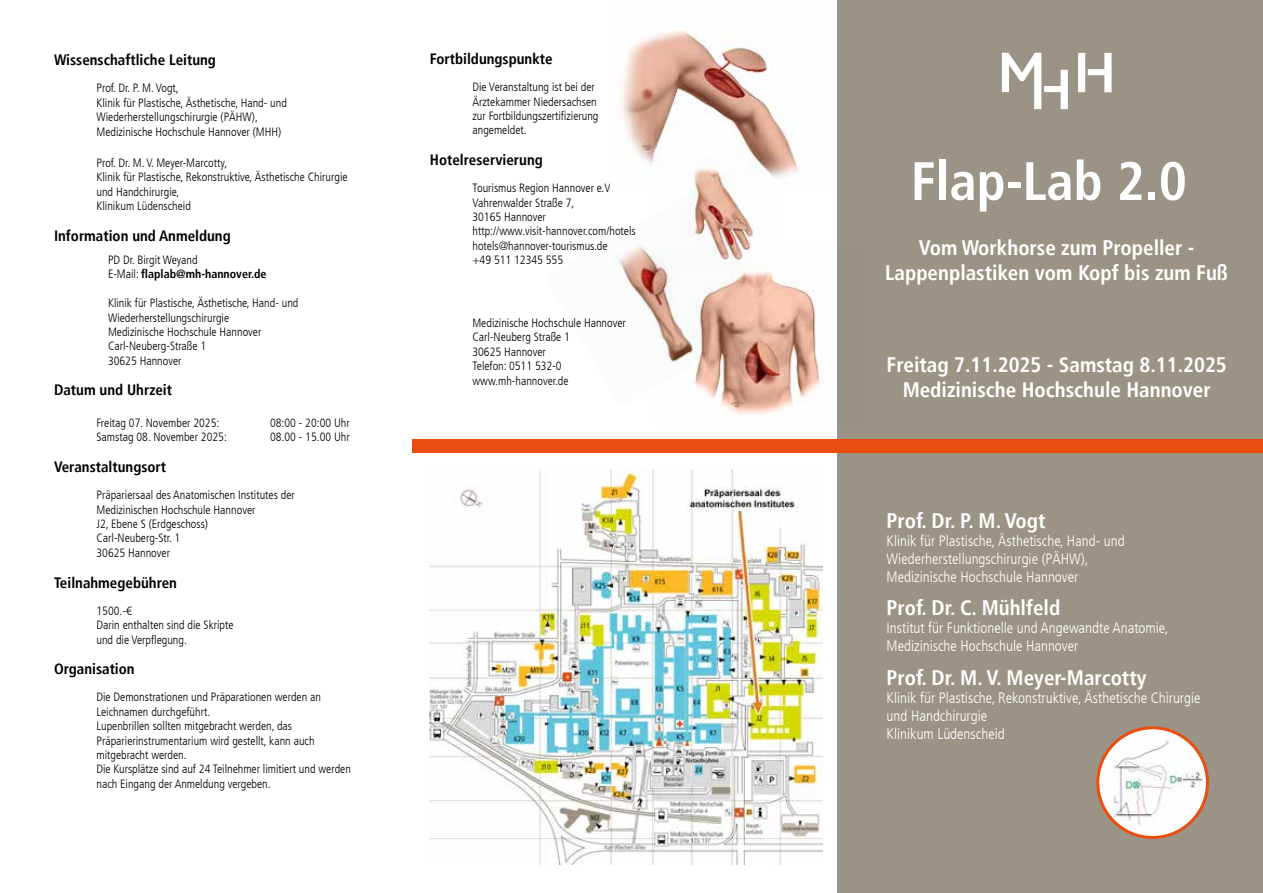
<style>
.page{position:relative;width:1263px;height:893px;background:#fff}
.page>*{position:absolute;margin:0;border:0;box-sizing:border-box;transform-origin:0 0}
.t1{font:700 condensed 54px "Frutiger LT";color:#fff}
.t2{font:700 condensed 21px/25.2px "Frutiger LT";color:#fff;text-align:center}
.t3{font:300 condensed 15px/18px "Frutiger LT";color:#fff}
.t4{font:700 condensed 15px "Frutiger LT";color:#000}
.t5{font:300 condensed 12px/14.4px "Frutiger LT";color:#000}
.s1{font-weight:700}
</style>
<div class="page">
<div style="left:838px;top:0;width:425px;height:893px;background:#9b9385"></div>
<div style="left:412px;top:440px;width:851px;height:13px;background:#e94e0f"></div>
<img style="left:618px;top:244px;width:34px;height:72px">
<svg style="left:1002px;top:53px;width:66px;height:56px"></svg>
<svg style="left:1078px;top:53px;width:33px;height:39px"></svg>
<img style="left:1098px;top:728px;width:109px;height:109px;border-radius:55px">
<div style="left:1096px;top:726px;width:113px;height:113px;border:3px solid #e94e0f;border-radius:50%"></div>
<img style="left:620px;top:30px;width:179px;height:146px">
<img style="left:652px;top:247px;width:186px;height:179px">
<img style="left:650px;top:155px;width:135px;height:116px">
<img style="left:429px;top:470px;width:394px;height:395px">
<p class="t4" style="left:54px;top:51px;width:164px">Wissenschaftliche Leitung</p>
<p class="t5" style="left:97px;top:81px;width:192px">Prof. Dr. P. M. Vogt,<br>Klinik für Plastische, Ästhetische, Hand- und Wiederherstellungschirurgie (PÄHW), Medizinische Hochschule Hannover (MHH)</p>
<p class="t5" style="left:97px;top:156px;width:253px">Prof. Dr. M. V. Meyer-Marcotty,<br>Klinik für Plastische, Rekonstruktive, Ästhetische Chirurgie und Handchirurgie,<br>Klinikum Lüdenscheid</p>
<p class="t4" style="left:54px;top:227px;width:178px">Information und Anmeldung</p>
<p class="t5" style="left:108px;top:253px;width:160px">PD Dr. Birgit Weyand<br>E-Mail: <span class="s1">flaplab@mh-hannover.de</span></p>
<p class="t5" style="left:108px;top:296px;width:192px">Klinik für Plastische, Ästhetische, Hand- und<br>Wiederherstellungschirurgie<br>Medizinische Hochschule Hannover<br>Carl-Neuberg-Straße 1<br>30625 Hannover</p>
<p class="t4" style="left:54px;top:381px;width:120px">Datum und Uhrzeit</p>
<p class="t5" style="left:97px;top:416px;width:124px">Freitag 07. November 2025:</p>
<p class="t5" style="left:270px;top:416px;width:81px">08:00 - 20:00 Uhr</p>
<p class="t5" style="left:97px;top:430px;width:132px">Samstag 08. November 2025:</p>
<p class="t5" style="left:270px;top:430px;width:81px">08.00 - 15.00 Uhr</p>
<p class="t4" style="left:54px;top:458px;width:114px">Veranstaltungsort</p>
<p class="t5" style="left:97px;top:488px;width:200px">Präpariersaal des Anatomischen Institutes der<br>Medizinischen Hochschule Hannover<br>J2, Ebene S (Erdgeschoss)<br>Carl-Neuberg-Str. 1<br>30625 Hannover</p>
<p class="t4" style="left:54px;top:573px;width:125px">Teilnahmegebühren</p>
<p class="t5" style="left:97px;top:603px;width:139px">1500.-€<br>Darin enthalten sind die Skripte und die Verpflegung.</p>
<p class="t4" style="left:54px;top:660px;width:82px">Organisation</p>
<p class="t5" style="left:97px;top:690px;width:256px">Die Demonstrationen und Präparationen werden an Leichnamen durchgeführt.<br>Lupenbrillen sollten mitgebracht werden, das Präparierinstrumentarium wird gestellt, kann auch mitgebracht werden.<br>Die Kursplätze sind auf 24 Teilnehmer limitiert und werden nach Eingang der Anmeldung vergeben.</p>
<p class="t4" style="left:430px;top:50px;width:124px">Fortbildungspunkte</p>
<p class="t5" style="left:472px;top:80px;width:128px">Die Veranstaltung ist bei der<br>Ärztekammer Niedersachsen zur Fortbildungszertifizierung angemeldet.</p>
<p class="t4" style="left:430px;top:151px;width:114px">Hotelreservierung</p>
<p class="t5" style="left:472px;top:181px;width:165px">Tourismus Region Hannover e.V.<br>Vahrenwalder Straße 7,<br>30165 Hannover http://www.visit-hannover.com/hotels hotels@hannover-tourismus.de<br>+49 511 12345 555</p>
<p class="t5" style="left:472px;top:316px;width:155px">Medizinische Hochschule Hannover<br>Carl-Neuberg Straße 1<br>30625 Hannover<br>Telefon: 0511 532-0 www.mh-hannover.de</p>
<h1 class="t1" style="left:911px;top:149px;width:278px">Flap-Lab 2.0</h1>
<h2 class="t2" style="left:885px;top:235px;width:344px">Vom Workhorse zum Propeller -<br>Lappenplastiken vom Kopf bis zum Fuß</h2>
<h2 class="t2" style="left:887px;top:352px;width:342px">Freitag 7.11.2025 - Samstag 8.11.2025<br>Medizinische Hochschule Hannover</h2>
<h2 class="t2" style="left:887px;top:508px;width:160px">Prof. Dr. P. M. Vogt</h2>
<p class="t3" style="left:887px;top:532px;width:240px">Klinik für Plastische, Ästhetische, Hand- und<br>Wiederherstellungschirurgie (PÄHW),<br>Medizinische Hochschule Hannover</p>
<h2 class="t2" style="left:887px;top:595px;width:175px">Prof. Dr. C. Mühlfeld</h2>
<p class="t3" style="left:887px;top:619px;width:283px">Institut für Funktionelle und Angewandte Anatomie,<br>Medizinische Hochschule Hannover</p>
<h2 class="t2" style="left:887px;top:665px;width:261px">Prof. Dr. M. V. Meyer-Marcotty</h2>
<p class="t3" style="left:887px;top:689px;width:315px">Klinik für Plastische, Rekonstruktive, Ästhetische Chirurgie und Handchirurgie<br>Klinikum Lüdenscheid</p>
</div>
